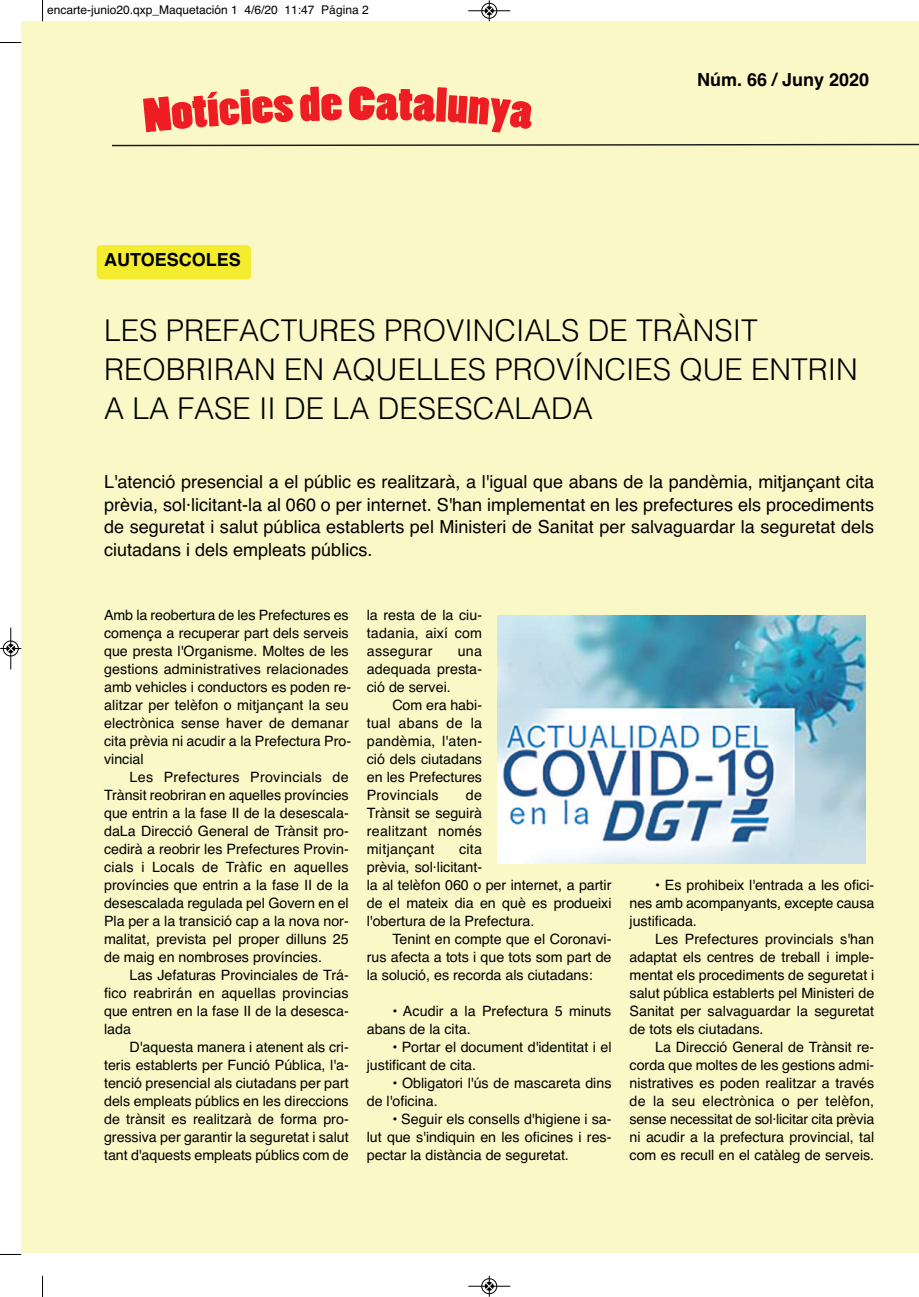
<style>
.page{position:relative;width:919px;height:1297px;background:#fff}
.page>*{position:absolute;margin:0;border:0;box-sizing:border-box;transform-origin:0 0}
.t1{font:44.7px "Poplar Std";color:#ee1d23;scale:1.29 1}
.t2{font:300 30px/39px "Helvetica";color:#000}
.t3{font:18px/22.5px "Helvetica";color:#000;text-align:justify}
.t4{font:700 18px "Helvetica";color:#000}
.t5{font:14.25px/18px "Helvetica";color:#000;text-align:justify}
.t6{font:12px "Helvetica";color:#000}
</style>
<div class="page">
<div style="left:21px;top:21px;width:897px;height:1232px;background:#fbf8c7"></div>
<svg style="left:112px;top:143px;width:806px;height:4px"></svg>
<div style="left:97px;top:245px;width:154px;height:34px;background:#f4ed2f;border-radius:4px"></div>
<img style="left:497px;top:615px;width:368px;height:249px">
<svg style="left:42px;top:0;width:1px;height:21px"></svg>
<svg style="left:0;top:42px;width:21px;height:1px"></svg>
<svg style="left:42px;top:1276px;width:1px;height:21px"></svg>
<svg style="left:0;top:1254px;width:21px;height:1px"></svg>
<div style="left:481px;top:3px;width:16px;height:16px;border:1px solid #fff;border-radius:50%"></div>
<hr style="left:468px;top:11px;width:42px;height:1px;background:#000">
<div style="left:481px;top:3px;width:16px;height:15px;border:1px solid #000;border-radius:50%"></div>
<svg style="left:485px;top:0;width:8px;height:21px"></svg>
<hr style="left:468px;top:1286px;width:42px;height:1px;background:#000">
<div style="left:481px;top:1278px;width:16px;height:16px;border:1px solid #000;border-radius:50%"></div>
<svg style="left:485px;top:1276px;width:8px;height:21px"></svg>
<div style="left:3px;top:640px;width:16px;height:16px;border:1px solid #fff;border-radius:50%"></div>
<hr style="left:11px;top:627px;width:1px;height:42px;background:#000">
<div style="left:3px;top:641px;width:15px;height:15px;border:1px solid #000;border-radius:50%"></div>
<svg style="left:0;top:645px;width:21px;height:7px"></svg>
<p class="t6" style="left:47px;top:5px;width:323px">encarte-junio20.qxp_Maquetación 1 4/6/20 11:47 Página 2</p>
<p class="t4" style="left:104px;top:253px;width:138px">AUTOESCOLES</p>
<h1 class="t1" style="left:348px;top:83px;width:23px">C</h1>
<p class="t4" style="left:697px;top:73px;width:174px">Núm. 66 / Juny 2020</p>
<h2 class="t2" style="left:104px;top:314px;width:755px">LES PREFACTURES PROVINCIALS DE TRÀNSIT<br>REOBRIRAN EN AQUELLES PROVÍNCIES QUE ENTRIN<br>A LA FASE II DE LA DESESCALADA</h2>
<p class="t3" style="left:104px;top:472px;width:771px">L'atenció presencial a el públic es realitzarà, a l'igual que abans de la pandèmia, mitjançant cita prèvia, sol·licitant-la al 060 o per internet. S'han implementat en les prefectures els procediments de seguretat i salut pública establerts pel Ministeri de Sanitat per salvaguardar la seguretat dels ciutadans i dels empleats públics.</p>
<p class="t5" style="left:104px;top:608px;width:248px;text-align:left">Amb la reobertura de les Prefectures es comença a recuperar part dels serveis que presta l'Organisme. Moltes de les gestions administratives relacionades amb vehicles i conductors es poden re&shy;alitzar per telèfon o mitjançant la seu electrònica sense haver de demanar cita prèvia ni acudir a la Prefectura Pro&shy;vincial</p>
<p class="t5" style="left:104px;top:770px;width:246px;text-indent:26px">Les Prefectures Provincials de Trànsit reobriran en aquelles províncies que entrin a la fase II de la desescala&shy;daLa Direcció General de Trànsit pro&shy;cedirà a reobrir les Prefectures Provin&shy;cials i Locals de Tràfic en aquelles províncies que entrin a la fase II de la desescalada regulada pel Govern en el Pla per a la transició cap a la nova nor&shy;malitat, prevista pel proper dilluns 25 de maig en nombroses províncies.</p>
<p class="t5" style="left:104px;top:968px;width:246px;text-indent:26px">Las Jefaturas Provinciales de Trá&shy;fico reabrirán en aquellas provincias que entren en la fase II de la desesca&shy;lada</p>
<p class="t5" style="left:104px;top:1040px;width:246px;text-indent:26px">D'aquesta manera i atenent als cri&shy;teris establerts per Funció Pública, l'a&shy;tenció presencial als ciutadans per part dels empleats públics en les direccions de trànsit es realitzarà de forma pro&shy;gressiva per garantir la seguretat i salut tant d'aquests empleats públics com de</p>
<p class="t5" style="left:367px;top:608px;width:117px">la resta de la ciu&shy;tadania, així com assegurar</p>
<p class="t5" style="left:367px;top:644px;width:117px;text-indent:91px">una adequada presta&shy;ció de servei.</p>
<p class="t5" style="left:367px;top:698px;width:117px;text-indent:26px">Com era habi&shy;tual abans de la pandèmia, l'aten&shy;ció dels ciutadans en les Prefectures Provincials</p>
<p class="t5" style="left:367px;top:788px;width:117px;text-indent:99px">de Trànsit se seguirà realitzant només mitjançant</p>
<p class="t5" style="left:367px;top:842px;width:246px;text-align:left;text-indent:92px">cita<br>prèvia, sol·licitant-<br>la al telèfon 060 o per internet, a partir de el mateix dia en què es produeixi l'obertura de la Prefectura.</p>
<p class="t5" style="left:367px;top:932px;width:246px;text-indent:26px">Tenint en compte que el Coronavi&shy;rus afecta a tots i que tots som part de la solució, es recorda als ciutadans:</p>
<p class="t5" style="left:367px;top:1004px;width:246px;text-indent:26px">• Acudir a la Prefectura 5 minuts abans de la cita.</p>
<p class="t5" style="left:367px;top:1040px;width:246px;text-indent:26px">• Portar el document d'identitat i el justificant de cita.</p>
<p class="t5" style="left:367px;top:1076px;width:246px;text-indent:26px">• Obligatori l'ús de mascareta dins de l'oficina.</p>
<p class="t5" style="left:367px;top:1112px;width:246px;text-indent:26px">• Seguir els consells d'higiene i sa&shy;lut que s'indiquin en les oficines i res&shy;pectar la distància de seguretat.</p>
<p class="t5" style="left:629px;top:877px;width:246px;text-indent:26px">• Es prohibeix l'entrada a les ofici&shy;nes amb acompanyants, excepte causa justificada.</p>
<p class="t5" style="left:629px;top:931px;width:246px;text-indent:26px">Les Prefectures provincials s'han adaptat els centres de treball i imple&shy;mentat els procediments de seguretat i salut pública establerts pel Ministeri de Sanitat per salvaguardar la seguretat de tots els ciutadans.</p>
<p class="t5" style="left:629px;top:1039px;width:246px;text-indent:26px">La Direcció General de Trànsit re&shy;corda que moltes de les gestions admi&shy;nistratives es poden realitzar a través de la seu electrònica o per telèfon, sense necessitat de sol·licitar cita prèvia ni acudir a la prefectura provincial, tal com es recull en el catàleg de serveis.</p>
</div>
